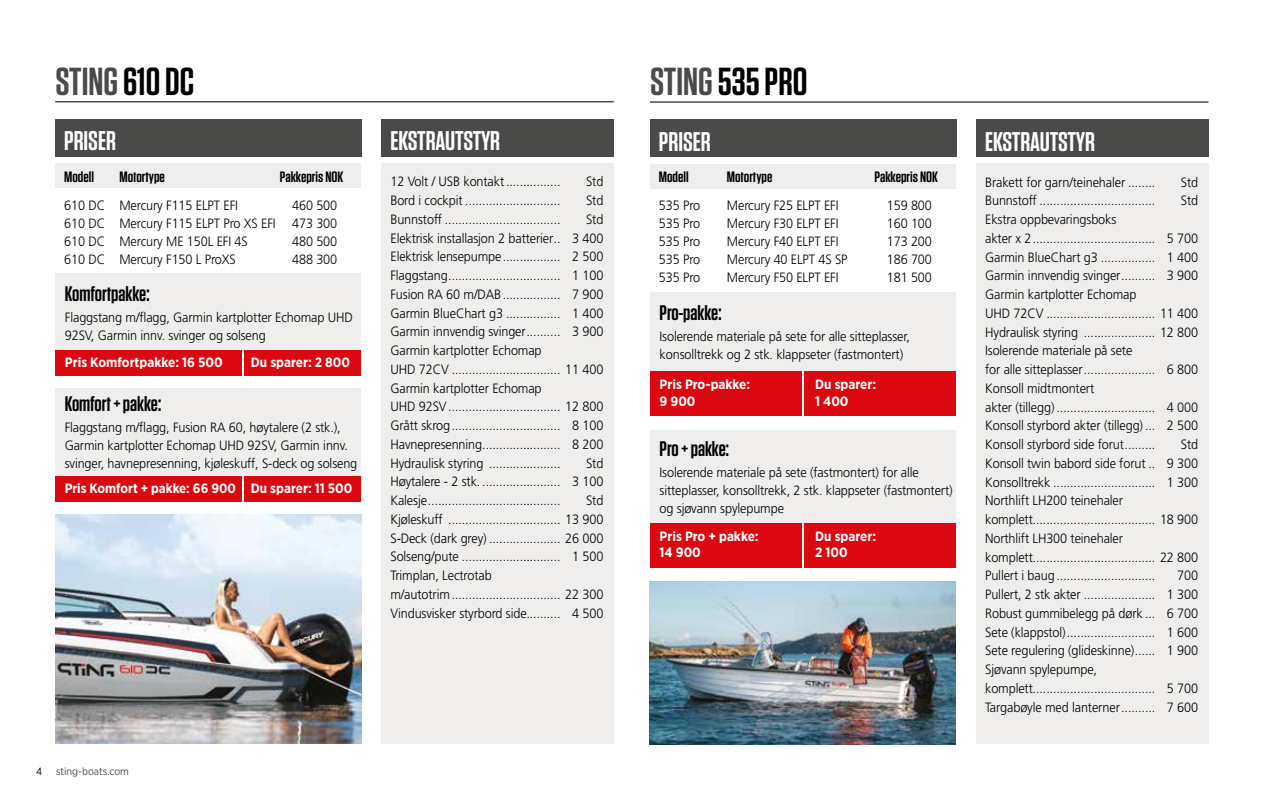
<style>
.page{position:relative;width:1263px;height:808px;background:#fff}
.page>*{position:absolute;margin:0;border:0;box-sizing:border-box;transform-origin:0 0}
.t1{font:600 39px "Tungsten";color:#000}
.t2{font:600 39px "Tungsten";color:#4a4a49}
.t3{font:600 27px "Tungsten";letter-spacing:-.005em;color:#fff}
.t4{font:600 21px "Tungsten";color:#000}
.t5{font:600 15px "Tungsten";color:#000;scale:1.06 1}
.t6{font:300 13.5px/18.8px "Frutiger";letter-spacing:-.01em;color:#000;scale:.94 1}
.t7{font:700 13.5px/16.5px "Gotham Narrow";color:#fff}
.t8{font:10.5px "Gotham Narrow";color:#4a4a49}
.t9{font:10.5px "Gotham Narrow";color:#000}
.s1{color:#000}
.s2{color:#4a4a49}
</style>
<div class="page">
<div style="left:56px;top:274px;width:305px;height:76px;background:#efeeec"></div>
<div style="left:55px;top:388px;width:306px;height:88px;background:#efeeec"></div>
<hr style="left:55px;top:101px;width:559px;height:1px;background:#4a4a49">
<div style="left:381px;top:119px;width:233px;height:38px;background:#4a4a49"></div>
<div style="left:381px;top:164px;width:233px;height:580px;background:#efeeec"></div>
<div style="left:56px;top:350px;width:186px;height:25px;background:#db0812"></div>
<div style="left:55px;top:476px;width:187px;height:25px;background:#db0812"></div>
<div style="left:244px;top:350px;width:117px;height:25px;background:#db0812"></div>
<div style="left:244px;top:476px;width:117px;height:25px;background:#db0812"></div>
<div style="left:56px;top:164px;width:305px;height:24px;background:#efeeec"></div>
<div style="left:55px;top:119px;width:306px;height:38px;background:#4a4a49"></div>
<img style="left:55px;top:514px;width:306px;height:230px">
<div style="left:650px;top:292px;width:306px;height:79px;background:#efeeec"></div>
<div style="left:650px;top:430px;width:306px;height:93px;background:#efeeec"></div>
<hr style="left:650px;top:101px;width:558px;height:2px;background:#4a4a49">
<div style="left:976px;top:119px;width:232px;height:38px;background:#4a4a49"></div>
<div style="left:976px;top:164px;width:232px;height:580px;background:#efeeec"></div>
<div style="left:650px;top:372px;width:152px;height:44px;background:#db0812"></div>
<div style="left:650px;top:523px;width:152px;height:45px;background:#db0812"></div>
<div style="left:804px;top:372px;width:152px;height:44px;background:#db0812"></div>
<div style="left:804px;top:523px;width:152px;height:45px;background:#db0812"></div>
<div style="left:650px;top:164px;width:306px;height:25px;background:#efeeec"></div>
<div style="left:650px;top:119px;width:306px;height:38px;background:#4a4a49"></div>
<img style="left:650px;top:581px;width:306px;height:163px">
<h1 class="t2" style="left:56px;top:61px;width:140px">STING <span class="s1">610 DC</span></h1>
<h2 class="t3" style="left:64px;top:127px;width:53px">PRISER</h2>
<p class="t5" style="left:64px;top:169px;width:30px">Modell</p>
<p class="t5" style="left:119px;top:169px;width:44px">Motortype</p>
<p class="t5" style="left:280px;top:169px;width:61px">Pakkepris NOK</p>
<p class="t6" style="left:64px;top:196px;width:186px">610 DC Mercury F115 ELPT EFI</p>
<p class="t6" style="left:64px;top:196px;width:292px;line-height:18px;text-align:justify;text-indent:228px">460 500<br>610 DC Mercury F115 ELPT Pro XS EFI 473 300<br>610 DC Mercury ME 150L EFI 4S</p>
<p class="t6" style="left:292px;top:232px;width:49px">480 500</p>
<p class="t6" style="left:64px;top:250px;width:184px">610 DC Mercury F150 L ProXS</p>
<p class="t6" style="left:292px;top:250px;width:49px">488 300</p>
<h3 class="t4" style="left:65px;top:283px;width:86px">Komfortpakke:</h3>
<p class="t6" style="left:65px;top:309px;width:308px;line-height:18px">Flaggstang m/flagg, Garmin kartplotter Echomap UHD<br>92SV, Garmin innv. svinger og solseng</p>
<p class="t7" style="left:65px;top:354px;width:159px">Pris Komfortpakke: 16 500</p>
<p class="t7" style="left:251px;top:354px;width:101px">Du sparer: 2 800</p>
<h3 class="t4" style="left:65px;top:392px;width:98px">Komfort + pakke:</h3>
<p class="t6" style="left:65px;top:418px;width:313px;line-height:18px">Flaggstang m/flagg, Fusion RA 60, høytalere (2 stk.),<br>Garmin kartplotter Echomap UHD 92SV, Garmin innv. svinger, havnepresenning, kjøleskuff, S-deck og solseng</p>
<p class="t7" style="left:65px;top:480px;width:173px">Pris Komfort + pakke: 66 900</p>
<p class="t7" style="left:251px;top:480px;width:103px">Du sparer: 11 500</p>
<h2 class="t3" style="left:390px;top:127px;width:111px">EKSTRAUTSTYR</h2>
<p class="t6" style="left:390px;top:172px;width:183px">12 Volt / USB kontakt................</p>
<p class="t6" style="left:586px;top:172px;width:20px">Std</p>
<p class="t6" style="left:390px;top:191px;width:183px">Bord i cockpit ............................</p>
<p class="t6" style="left:586px;top:191px;width:20px">Std</p>
<p class="t6" style="left:390px;top:210px;width:183px">Bunnstoff ..................................</p>
<p class="t6" style="left:390px;top:210px;width:228px;text-indent:196px">Std Elektrisk installasjon 2 batterier.. 3 400<br>Elektrisk lensepumpe................. 2 500<br>Flaggstang................................. 1 100<br>Fusion RA 60 m/DAB................. 7 900<br>Garmin BlueChart g3 ................ 1 400<br>Garmin innvendig svinger.......... 3 900<br>Garmin kartplotter Echomap<br>UHD 72CV ................................ 11 400<br>Garmin kartplotter Echomap<br>UHD 92SV................................. 12 800<br>Grått skrog................................ 8 100<br>Havnepresenning....................... 8 200<br>Hydraulisk styring .....................</p>
<p class="t6" style="left:390px;top:454px;width:228px;text-align:justify;text-indent:196px">Std Høytalere - 2 stk. ....................... 3 100<br>Kalesje.......................................</p>
<p class="t6" style="left:390px;top:491px;width:228px;text-indent:196px">Std Kjøleskuff ................................. 13 900<br>S-Deck (dark grey) ..................... 26 000<br>Solseng/pute ............................. 1 500<br>Trimplan, Lectrotab m/autotrim................................ 22 300<br>Vindusvisker styrbord side.......... 4 500</p>
<p class="t9" style="left:36px;top:765px;width:8px">4</p>
<p class="t8" style="left:56px;top:765px;width:74px">sting-boats.com</p>
<h1 class="t1" style="left:650px;top:61px;width:159px"><span class="s2">STING</span> 535 PRO</h1>
<h2 class="t3" style="left:659px;top:127px;width:53px">PRISER</h2>
<p class="t5" style="left:659px;top:169px;width:30px">Modell</p>
<p class="t5" style="left:727px;top:169px;width:44px">Motortype</p>
<p class="t5" style="left:874px;top:169px;width:61px">Pakkepris NOK</p>
<p class="t6" style="left:659px;top:196px;width:45px">535 Pro</p>
<p class="t6" style="left:727px;top:196px;width:120px">Mercury F25 ELPT EFI</p>
<p class="t6" style="left:887px;top:196px;width:49px">159 800</p>
<p class="t6" style="left:659px;top:214px;width:45px">535 Pro</p>
<p class="t6" style="left:727px;top:214px;width:120px">Mercury F30 ELPT EFI</p>
<p class="t6" style="left:887px;top:214px;width:49px">160 100</p>
<p class="t6" style="left:659px;top:232px;width:45px">535 Pro</p>
<p class="t6" style="left:727px;top:232px;width:120px">Mercury F40 ELPT EFI</p>
<p class="t6" style="left:887px;top:232px;width:49px">173 200</p>
<p class="t6" style="left:659px;top:250px;width:45px">535 Pro</p>
<p class="t6" style="left:727px;top:250px;width:130px">Mercury 40 ELPT 4S SP</p>
<p class="t6" style="left:887px;top:250px;width:49px">186 700</p>
<p class="t6" style="left:659px;top:268px;width:45px">535 Pro</p>
<p class="t6" style="left:727px;top:268px;width:120px">Mercury F50 ELPT EFI</p>
<p class="t6" style="left:887px;top:268px;width:49px">181 500</p>
<h3 class="t4" style="left:660px;top:301px;width:63px">Pro-pakke:</h3>
<p class="t6" style="left:660px;top:327px;width:268px;line-height:18px">Isolerende materiale på sete for alle sitteplasser, konsolltrekk og 2 stk. klappseter (fastmontert)</p>
<p class="t7" style="left:660px;top:376px;width:92px">Pris Pro-pakke:<br>9 900</p>
<p class="t7" style="left:815px;top:376px;width:62px">Du sparer:<br>1 400</p>
<h3 class="t4" style="left:660px;top:437px;width:71px">Pro + pakke:</h3>
<p class="t6" style="left:660px;top:463px;width:313px;line-height:18px">Isolerende materiale på sete (fastmontert) for alle sitteplasser, konsolltrekk, 2 stk. klappseter (fastmontert) og sjøvann spylepumpe</p>
<p class="t7" style="left:660px;top:528px;width:101px">Pris Pro + pakke:<br>14 900</p>
<p class="t7" style="left:815px;top:528px;width:62px">Du sparer:<br>2 100</p>
<h2 class="t3" style="left:985px;top:127px;width:111px">EKSTRAUTSTYR</h2>
<p class="t6" style="left:985px;top:173px;width:183px">Brakett for garn/teinehaler ........</p>
<p class="t6" style="left:1181px;top:173px;width:20px">Std</p>
<p class="t6" style="left:985px;top:192px;width:183px">Bunnstoff ..................................</p>
<p class="t6" style="left:1181px;top:192px;width:20px">Std</p>
<p class="t6" style="left:985px;top:210px;width:228px">Ekstra oppbevaringsboks<br>akter x 2.................................... 5 700<br>Garmin BlueChart g3 ................ 1 400<br>Garmin innvendig svinger.......... 3 900<br>Garmin kartplotter Echomap<br>UHD 72CV ................................ 11 400<br>Hydraulisk styring ..................... 12 800<br>Isolerende materiale på sete<br>for alle sitteplasser..................... 6 800<br>Konsoll midtmontert<br>akter (tillegg) ............................. 4 000<br>Konsoll styrbord akter (tillegg) ... 2 500<br>Konsoll styrbord side forut.........</p>
<p class="t6" style="left:985px;top:435px;width:228px;text-indent:196px">Std Konsoll twin babord side forut .. 9 300<br>Konsolltrekk .............................. 1 300<br>Northlift LH200 teinehaler komplett.................................... 18 900<br>Northlift LH300 teinehaler komplett.................................... 22 800<br>Pullert i baug .............................</p>
<p class="t6" style="left:985px;top:567px;width:228px;text-indent:192px">700<br>Pullert, 2 stk akter ..................... 1 300<br>Robust gummibelegg på dørk ... 6 700<br>Sete (klappstol).......................... 1 600<br>Sete regulering (glideskinne)...... 1 900<br>Sjøvann spylepumpe, komplett.................................... 5 700<br>Targabøyle med lanterner.......... 7 600</p>
</div>
